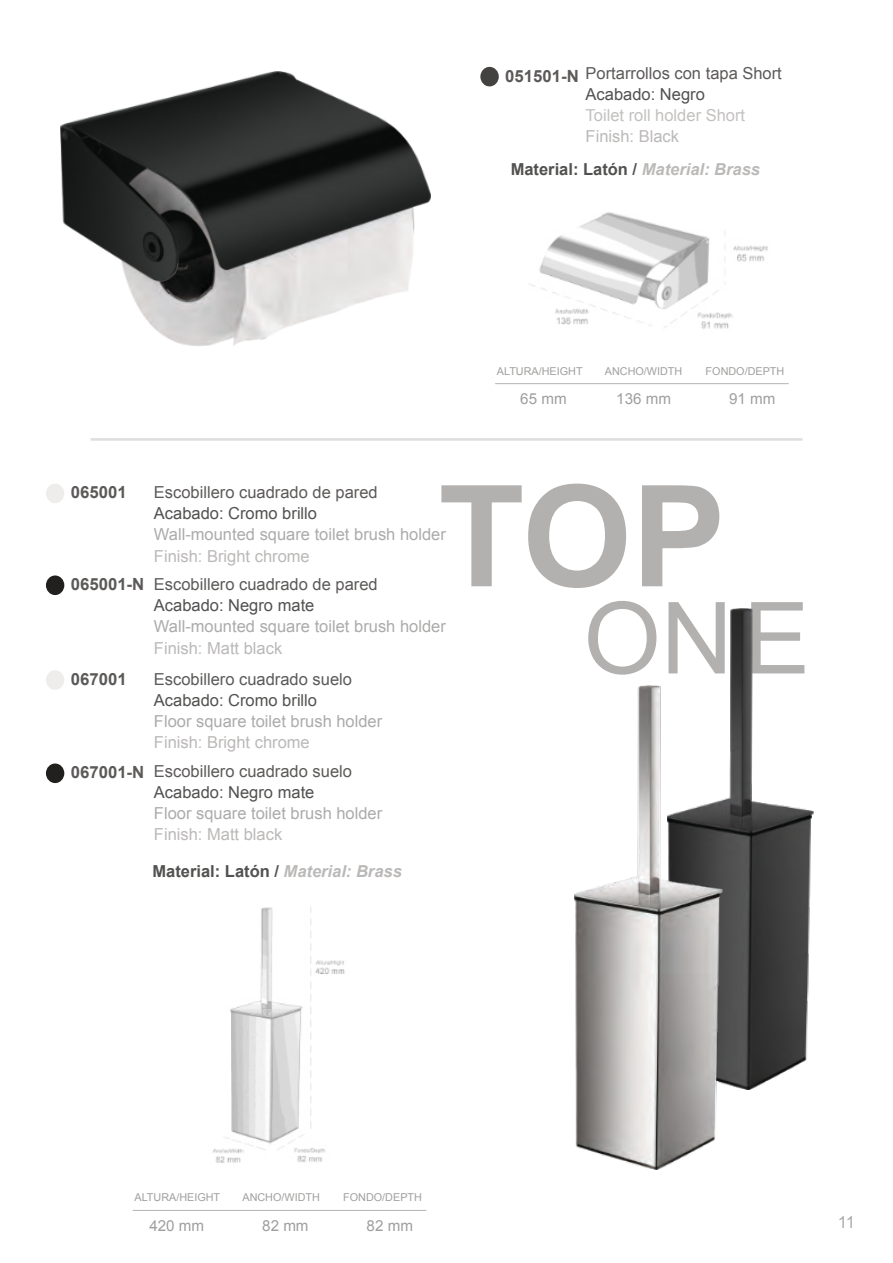
<style>
.page{position:relative;width:893px;height:1263px;background:#fff}
.page>*{position:absolute;margin:0;border:0;box-sizing:border-box;transform-origin:0 0}
.t1{font:700 141px "Arial";color:#b3b1b0}
.t2{font:99.6px "Arial";color:#b3b1b0}
.t3{font:700 16.8px "Arial";color:#5c5a59}
.t4{font:16.8px "Arial";color:#acabaa}
.t5{font:16.5px/28.5px "Arial";color:#5c5a59}
.t6{font:16.5px "Arial";color:#acabaa}
.t7{font:16.5px "Arial";color:#525150}
.t8{font:700 16.5px "Arial";color:#525150}
.t9{font:16.5px "Arial";color:#bbb9b8}
.t10{font:16.5px "Arial";color:#c3c1c0}
.t11{font:15.15px "Arial";color:#a09f9e}
.t12{font:10.8px "Arial";color:#a09f9e}
.s1{font-weight:700;font-size:16.8px}
.s2{color:#525150}
.s3{font-style:italic;color:#bbb9b8}
.s4{color:#bbb9b8}
</style>
<div class="page">
<hr style="left:133px;top:1210px;width:293px;height:1px;background:#a09f9e">
<img style="left:722px;top:608px;width:91px;height:481px">
<img style="left:575px;top:686px;width:147px;height:484px">
<div style="left:46px;top:484px;width:18px;height:19px;background:#eeedec;border-radius:50%"></div>
<div style="left:46px;top:575px;width:18px;height:20px;background:#22201e;border-radius:50%"></div>
<div style="left:46px;top:670px;width:18px;height:20px;background:#eeedec;border-radius:50%"></div>
<div style="left:46px;top:763px;width:18px;height:20px;background:#22201e;border-radius:50%"></div>
<img style="left:213px;top:907px;width:132px;height:256px">
<img style="left:60px;top:71px;width:225px;height:275px">
<img style="left:61px;top:72px;width:370px;height:267px">
<hr style="left:90px;top:438px;width:712px;height:3px;background:#e0dfdd">
<div style="left:480px;top:67px;width:19px;height:19px;background:#444241;border-radius:50%"></div>
<hr style="left:495px;top:383px;width:294px;height:1px;background:#a09f9e">
<img style="left:529px;top:212px;width:239px;height:117px">
<p class="t5" style="left:505px;top:64px;width:278px;line-height:21px;text-align:center"><span class="s1">051501-N</span> Portarrollos con tapa Short<br><span class="s2">Acabado: Negro</span></p>
<p class="t10" style="left:586px;top:109px;width:161px">Toilet roll holder Short</p>
<p class="t9" style="left:586px;top:130px;width:95px">Finish: Black</p>
<p class="t8" style="left:511px;top:163px;width:251px">Material: Latón / <span class="s3">Material: Brass</span></p>
<p class="t12" style="left:497px;top:367px;width:87px">ALTURA/HEIGHT</p>
<p class="t12" style="left:605px;top:367px;width:79px">ANCHO/WIDTH</p>
<p class="t12" style="left:706px;top:367px;width:80px">FONDO/DEPTH</p>
<p class="t11" style="left:520px;top:393px;width:48px">65 mm</p>
<p class="t11" style="left:616px;top:393px;width:56px">136 mm</p>
<p class="t11" style="left:729px;top:393px;width:48px">91 mm</p>
<h1 class="t1" style="left:438px;top:484px;width:289px">TOP</h1>
<h2 class="t2" style="left:583px;top:601px;width:228px">ONE</h2>
<p class="t3" style="left:71px;top:486px;width:57px">065001</p>
<p class="t5" style="left:154px;top:480px;width:225px">Escobillero cuadrado de pared</p>
<p class="t7" style="left:154px;top:507px;width:165px">Acabado: Cromo brillo</p>
<p class="t6" style="left:154px;top:528px;width:293px">Wall-mounted square toilet brush holder</p>
<p class="t5" style="left:71px;top:543px;width:309px;text-indent:83px"><span class="s4">Finish: Bright chrome<br></span><span class="s1">065001-N</span> Escobillero cuadrado de pared</p>
<p class="t7" style="left:154px;top:599px;width:162px">Acabado: Negro mate</p>
<p class="t6" style="left:154px;top:620px;width:293px">Wall-mounted square toilet brush holder</p>
<p class="t9" style="left:154px;top:641px;width:130px">Finish: Matt black</p>
<p class="t3" style="left:71px;top:673px;width:57px">067001</p>
<p class="t5" style="left:154px;top:666px;width:200px">Escobillero cuadrado suelo</p>
<p class="t7" style="left:154px;top:694px;width:165px">Acabado: Cromo brillo</p>
<p class="t6" style="left:154px;top:715px;width:230px">Floor square toilet brush holder</p>
<p class="t5" style="left:71px;top:730px;width:283px;text-indent:83px"><span class="s4">Finish: Bright chrome<br></span><span class="s1">067001-N</span> Escobillero cuadrado suelo</p>
<p class="t7" style="left:154px;top:785px;width:162px">Acabado: Negro mate</p>
<p class="t6" style="left:154px;top:806px;width:230px">Floor square toilet brush holder</p>
<p class="t9" style="left:154px;top:828px;width:130px">Finish: Matt black</p>
<p class="t8" style="left:153px;top:865px;width:251px">Material: Latón / <span class="s3">Material: Brass</span></p>
<p class="t12" style="left:134px;top:1193px;width:87px">ALTURA/HEIGHT</p>
<p class="t12" style="left:242px;top:1193px;width:79px">ANCHO/WIDTH</p>
<p class="t12" style="left:343px;top:1193px;width:80px">FONDO/DEPTH</p>
<p class="t11" style="left:149px;top:1219px;width:56px">420 mm</p>
<p class="t11" style="left:262px;top:1219px;width:48px">82 mm</p>
<p class="t11" style="left:367px;top:1219px;width:48px">82 mm</p>
<p class="t4" style="left:838px;top:1216px;width:19px">11</p>
</div>
